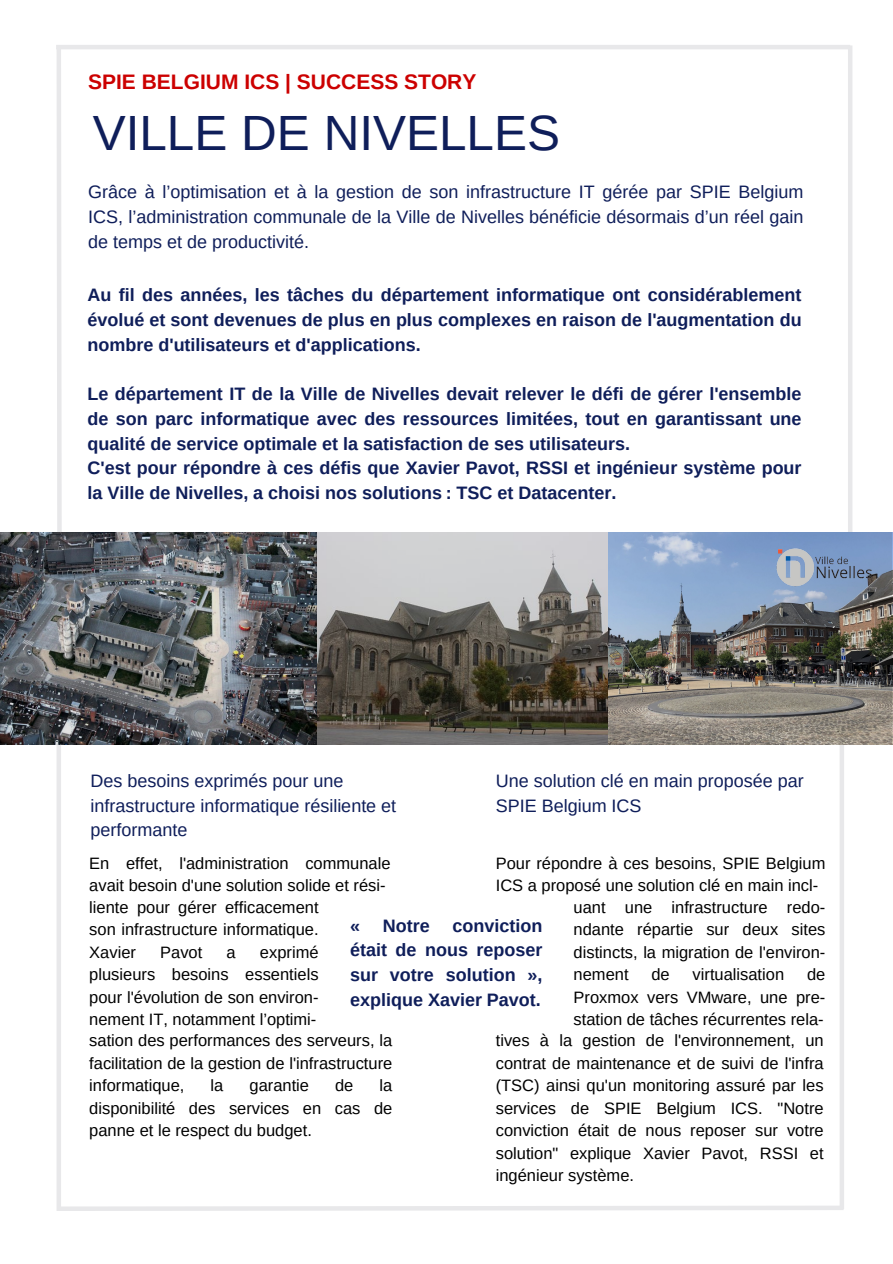
<style>
.page{position:relative;width:893px;height:1264px;background:#fff}
.page>*{position:absolute;margin:0;border:0;box-sizing:border-box;transform-origin:0 0}
.t1{font:49.5px "Arimo";color:#0f1e5a}
.t2{font:700 21px "Arimo";color:#c00}
.t3{font:700 18px/24.8px "Arimo";color:#0f1e5a;text-align:justify}
.t4{font:18px/24.8px "Arimo";color:#0f1e5a}
.t5{font:16.5px/22.5px "Arimo";color:#000;text-align:justify}
</style>
<div class="page">
<hr style="left:57px;top:726px;width:4px;height:484px;background:#e8e8ea">
<div style="left:839px;top:725px;width:5px;height:483px;background:#e8e8ea"></div>
<svg style="left:56px;top:1203px;width:788px;height:8px"></svg>
<hr style="left:56px;top:45px;width:794px;height:4px;background:#e8e8ea">
<div style="left:847px;top:45px;width:5px;height:506px;background:#e8e8ea"></div>
<svg style="left:56px;top:49px;width:6px;height:483px"></svg>
<img style="left:0;top:532px;width:891px;height:212px">
<img style="left:767px;top:540px;width:112px;height:53px">
<p class="t2" style="left:88px;top:70px;width:390px">SPIE BELGIUM ICS | SUCCESS STORY</p>
<p class="t1" style="left:93px;top:105px;width:469px">VILLE DE NIVELLES</p>
<p class="t4" style="left:88px;top:179px;width:716px;text-align:justify">Grâce à l’optimisation et à la gestion de son infrastructure IT gérée par SPIE Belgium ICS, l’administration communale de la Ville de Nivelles bénéficie désormais d’un réel gain de temps et de productivité.</p>
<p class="t3" style="left:87px;top:282px;width:715px">Au fil des années, les tâches du département informatique ont considérablement évolué et sont devenues de plus en plus complexes en raison de l'augmentation du nombre d'utilisateurs et d'applications.</p>
<p class="t3" style="left:87px;top:381px;width:715px">Le département IT de la Ville de Nivelles devait relever le défi de gérer l'ensemble de son parc informatique avec des ressources limitées, tout en garantissant une qualité de service optimale et la satisfaction de ses utilisateurs.</p>
<p class="t3" style="left:87px;top:456px;width:715px">C'est pour répondre à ces défis que Xavier Pavot, RSSI et ingénieur système pour la Ville de Nivelles, a choisi nos solutions : TSC et Datacenter.</p>
<p class="t4" style="left:90px;top:768px;width:307px">Des besoins exprimés pour une infrastructure informatique résiliente et performante</p>
<p class="t4" style="left:495px;top:768px;width:309px">Une solution clé en main proposée par<br>SPIE Belgium ICS</p>
<p class="t5" style="left:89px;top:851px;width:303px">En effet, l'administration communale avait besoin d'une solution solide et rési-</p>
<p class="t5" style="left:495px;top:851px;width:331px">Pour répondre à ces besoins, SPIE Belgium<br>ICS a proposé une solution clé en main incl-</p>
<p class="t5" style="left:89px;top:895px;width:231px">liente pour gérer efficacement son infrastructure informatique.<br>Xavier</p>
<p class="t5" style="left:573px;top:895px;width:253px">uant une infrastructure redo&shy;ndante répartie sur deux sites distincts, la migration de l'environ&shy;nement</p>
<p class="t3" style="left:350px;top:913px;width:194px;text-indent:102px">conviction était de nous reposer sur votre solution », explique Xavier Pavot.</p>
<p class="t3" style="left:350px;top:913px;width:11px">«</p>
<p class="t3" style="left:383px;top:913px;width:48px">Notre</p>
<p class="t5" style="left:89px;top:940px;width:231px;text-indent:171px">exprimé plusieurs besoins essentiels pour l'évolution de son environ&shy;nement IT, notamment l’optimi-</p>
<p class="t5" style="left:89px;top:1029px;width:304px">sation des performances des serveurs, la facilitation de la gestion de l'infrastructure informatique,</p>
<p class="t5" style="left:160px;top:940px;width:44px">Pavot</p>
<p class="t5" style="left:226px;top:940px;width:11px">a</p>
<p class="t5" style="left:573px;top:963px;width:253px;text-indent:233px">de Proxmox vers VMware, une pre&shy;station de tâches récurrentes rela-</p>
<p class="t5" style="left:495px;top:1029px;width:329px">tives à la gestion de l'environnement, un contrat de maintenance et de suivi de l'infra (TSC) ainsi qu'un monitoring assuré par les services de SPIE Belgium ICS. "Notre conviction était de nous reposer sur votre solution" explique Xavier Pavot, RSSI et ingénieur système.</p>
<p class="t5" style="left:651px;top:963px;width:20px">de</p>
<p class="t5" style="left:692px;top:963px;width:93px">virtualisation</p>
<p class="t5" style="left:89px;top:1074px;width:304px;text-indent:290px">la disponibilité des services en cas de panne et le respect du budget.</p>
<p class="t5" style="left:210px;top:1074px;width:14px">la</p>
<p class="t5" style="left:249px;top:1074px;width:61px">garantie</p>
<p class="t5" style="left:335px;top:1074px;width:20px">de</p>
</div>
